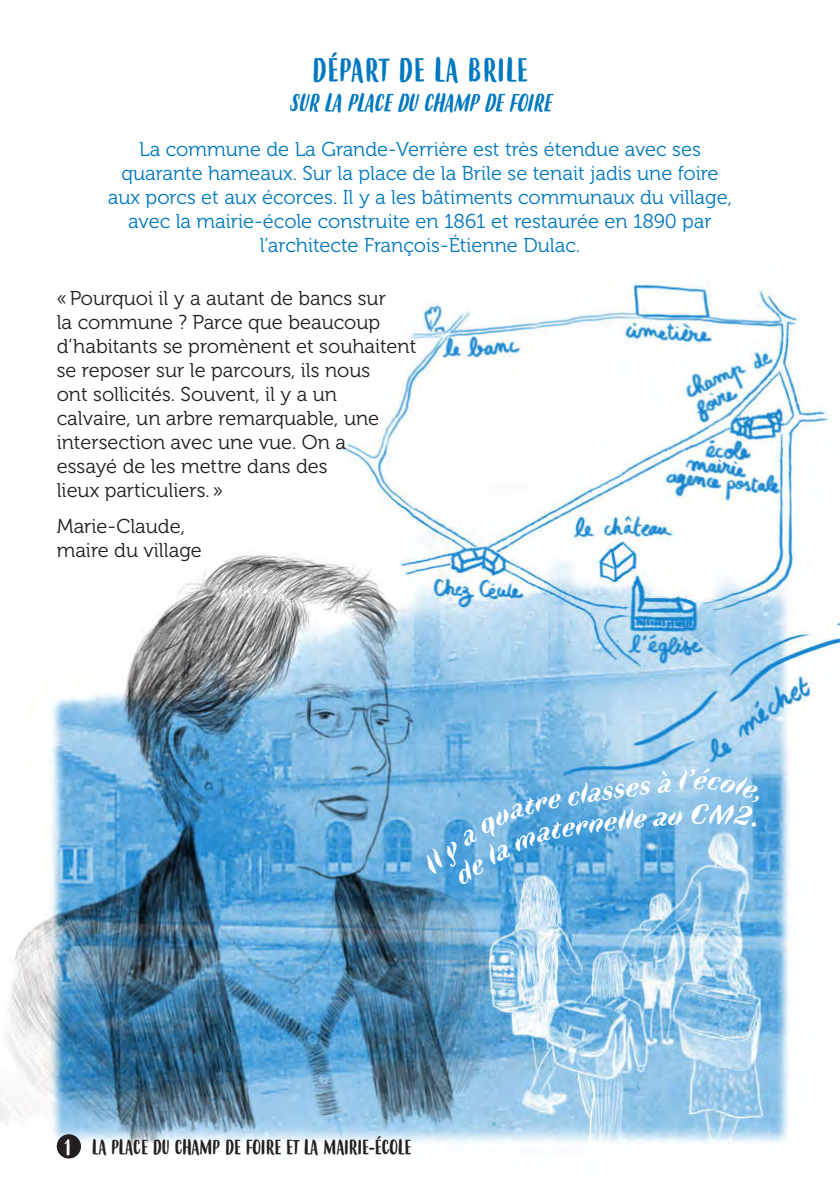
<style>
.page{position:relative;width:840px;height:1191px;background:#fff}
.page>*{position:absolute;margin:0;border:0;box-sizing:border-box;transform-origin:0 0}
.t1{font:32px "Budidaya";letter-spacing:.03em;color:#0078bf}
.t2{font:italic 24px "Budidaya";color:#0078bf}
.t3{font:20px/24px "Museo 300";color:#231f20}
.t4{font:20px/24px "Museo 300";color:#0078bf;text-align:center}
.t5{font:20px "Budidaya";color:#231f20}
.s1{font-size:22px;color:#fff}
</style>
<div class="page">
<img style="left:0;top:281px;width:839px;height:878px">
<div style="left:57px;top:1134px;width:24px;height:24px;background:#231f20;border-radius:50%"></div>
<svg style="left:421px;top:768px;width:338px;height:117px;background:#73b4e1"></svg>
<h1 class="t1" style="left:312px;top:56px;width:217px">DÉPART DE LA BRILE</h1>
<p class="t2" style="left:289px;top:88px;width:263px">SUR LA PLACE DU CHAMP DE FOIRE</p>
<p class="t4" style="left:108px;top:138px;width:625px">La commune de La Grande-Verrière est très étendue avec ses quarante hameaux. Sur la place de la Brile se tenait jadis une foire aux porcs et aux écorces. Il y a les bâtiments communaux du village, avec la mairie-école construite en 1861 et restaurée en 1890 par l’architecte François-Étienne Dulac.</p>
<p class="t3" style="left:57px;top:286px;width:361px">«Pourquoi il y a autant de bancs sur<br>la commune ? Parce que beaucoup d’habitants se promènent et souhaitent se reposer sur le parcours, ils nous<br>ont sollicités. Souvent, il y a un<br>calvaire, un arbre remarquable, une intersection avec une vue. On a<br>essayé de les mettre dans des<br>lieux particuliers.»</p>
<p class="t3" style="left:57px;top:514px;width:147px">Marie-Claude, maire du village</p>
<p class="t5" style="left:64px;top:1138px;width:348px"><span class="s1">1</span> LA PLACE DU CHAMP DE FOIRE ET LA MAIRIE-ÉCOLE</p>
</div>
